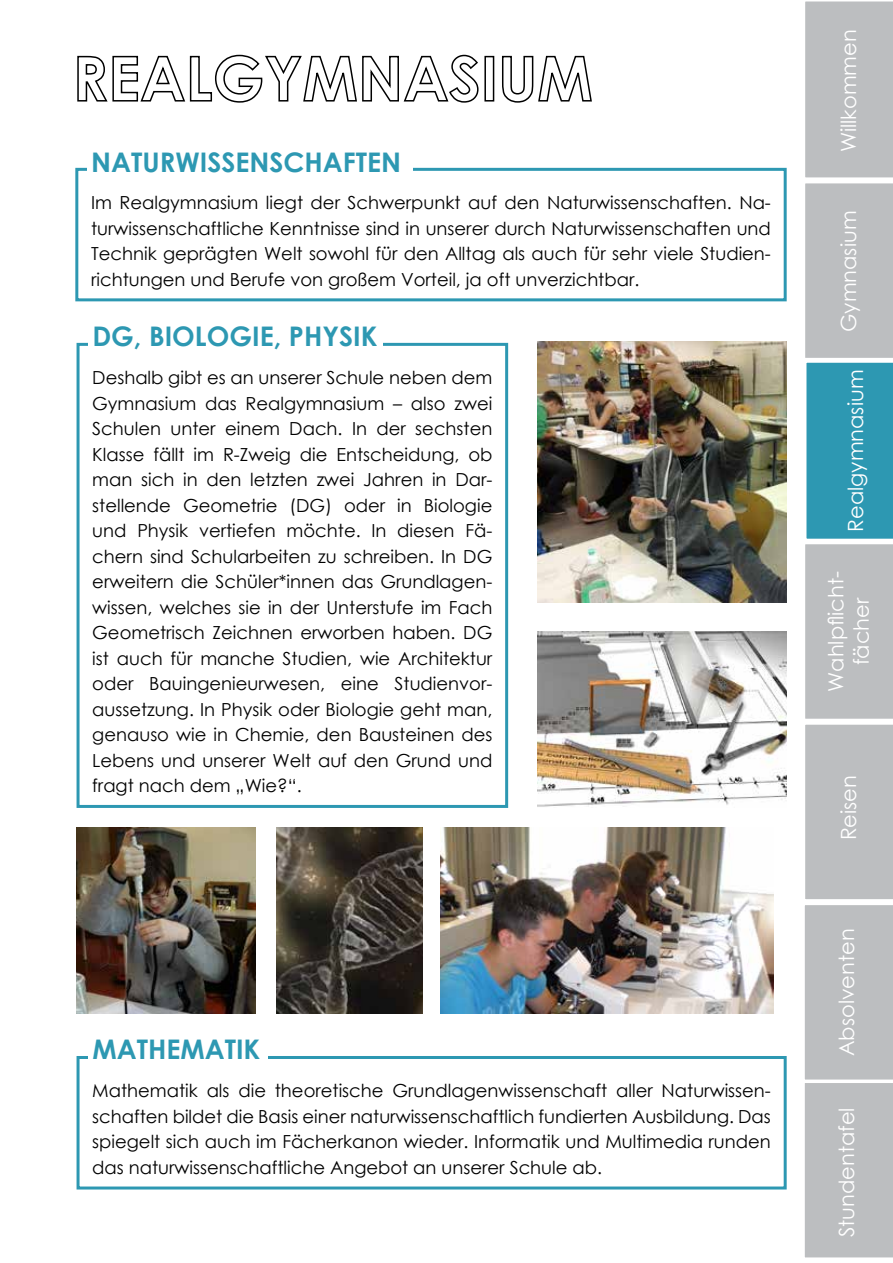
<style>
.page{position:relative;width:893px;height:1263px;background:#fff}
.page>*{position:absolute;margin:0;border:0;box-sizing:border-box;transform-origin:0 0}
.t1{font:700 27px "Century Gothic";color:#2d98b2}
.t2{font:21px/25.2px "Century Gothic";color:#fff;text-align:center}
.t3{font:18px/25.5px "Century Gothic";color:#000;text-align:justify}
</style>
<div class="page">
<svg style="left:77px;top:54px;width:515px;height:49px"></svg>
<div style="left:75px;top:168px;width:712px;height:133px;border:3px solid #2d98b2"></div>
<div style="left:87px;top:145px;width:325px;height:34px;background:#fff"></div>
<img style="left:538px;top:341px;width:249px;height:262px">
<img style="left:538px;top:631px;width:249px;height:176px">
<img style="left:77px;top:827px;width:178px;height:186px">
<img style="left:276px;top:827px;width:147px;height:186px">
<img style="left:441px;top:827px;width:333px;height:186px">
<div style="left:77px;top:343px;width:431px;height:465px;border:3px solid #2d98b2"></div>
<div style="left:88px;top:320px;width:294px;height:31px;background:#fff"></div>
<div style="left:77px;top:1056px;width:710px;height:133px;border:3px solid #2d98b2"></div>
<div style="left:88px;top:1033px;width:180px;height:32px;background:#fff"></div>
<svg style="left:804px;top:1px;width:89px;height:1257px;background:#abbbc0"></svg>
<h1 class="t1" style="left:91px;top:141px;width:311px">NATURWISSENSCHAFTEN</h1>
<p class="t3" style="left:91px;top:190px;width:681px">Im Realgymnasium liegt der Schwerpunkt auf den Naturwissenschaften. Na&shy;turwissenschaftliche Kenntnisse sind in unserer durch Naturwissenschaften und Technik geprägten Welt sowohl für den Alltag als auch für sehr viele Studien&shy;richtungen und Berufe von großem Vorteil, ja oft unverzichtbar.</p>
<h1 class="t1" style="left:92px;top:315px;width:287px">DG, BIOLOGIE, PHYSIK</h1>
<p class="t3" style="left:92px;top:365px;width:402px">Deshalb gibt es an unserer Schule neben dem Gymnasium das Realgymnasium – also zwei Schulen unter einem Dach. In der sechsten Klasse fällt im R-Zweig die Entscheidung, ob man sich in den letzten zwei Jahren in Dar&shy;stellende Geometrie (DG) oder in Biologie und Physik vertiefen möchte. In diesen Fä&shy;chern sind Schularbeiten zu schreiben. In DG erweitern die Schüler*innen das Grundlagen&shy;wissen, welches sie in der Unterstufe im Fach Geometrisch Zeichnen erworben haben. DG ist auch für manche Studien, wie Architektur oder Bauingenieurwesen, eine Studienvor&shy;aussetzung. In Physik oder Biologie geht man, genauso wie in Chemie, den Bausteinen des Lebens und unserer Welt auf den Grund und fragt nach dem „Wie?“.</p>
<h1 class="t1" style="left:92px;top:1029px;width:169px">MATHEMATIK</h1>
<p class="t3" style="left:92px;top:1078px;width:680px">Mathematik als die theoretische Grundlagenwissenschaft aller Naturwissen&shy;schaften bildet die Basis einer naturwissenschaftlich fundierten Ausbildung. Das spiegelt sich auch im Fächerkanon wieder. Informatik und Multimedia runden das naturwissenschaftliche Angebot an unserer Schule ab.</p>
<p class="t2" style="left:836px;top:152px;width:124px;rotate:-90deg">Willkommen</p>
<p class="t2" style="left:836px;top:332px;width:123px;rotate:-90deg">Gymnasium</p>
<p class="t2" style="left:843px;top:532px;width:163px;rotate:-90deg">Realgymnasium</p>
<p class="t2" style="left:836px;top:532px;width:163px;rotate:-90deg">Realgymnasium</p>
<p class="t2" style="left:823px;top:692px;width:122px;rotate:-90deg">Wahlpflicht&shy;fächer</p>
<p class="t2" style="left:836px;top:840px;width:67px;rotate:-90deg">Reisen</p>
<p class="t2" style="left:834px;top:1056px;width:129px;rotate:-90deg">Absolventen</p>
<p class="t2" style="left:834px;top:1237px;width:131px;rotate:-90deg">Stundentafel</p>
</div>
